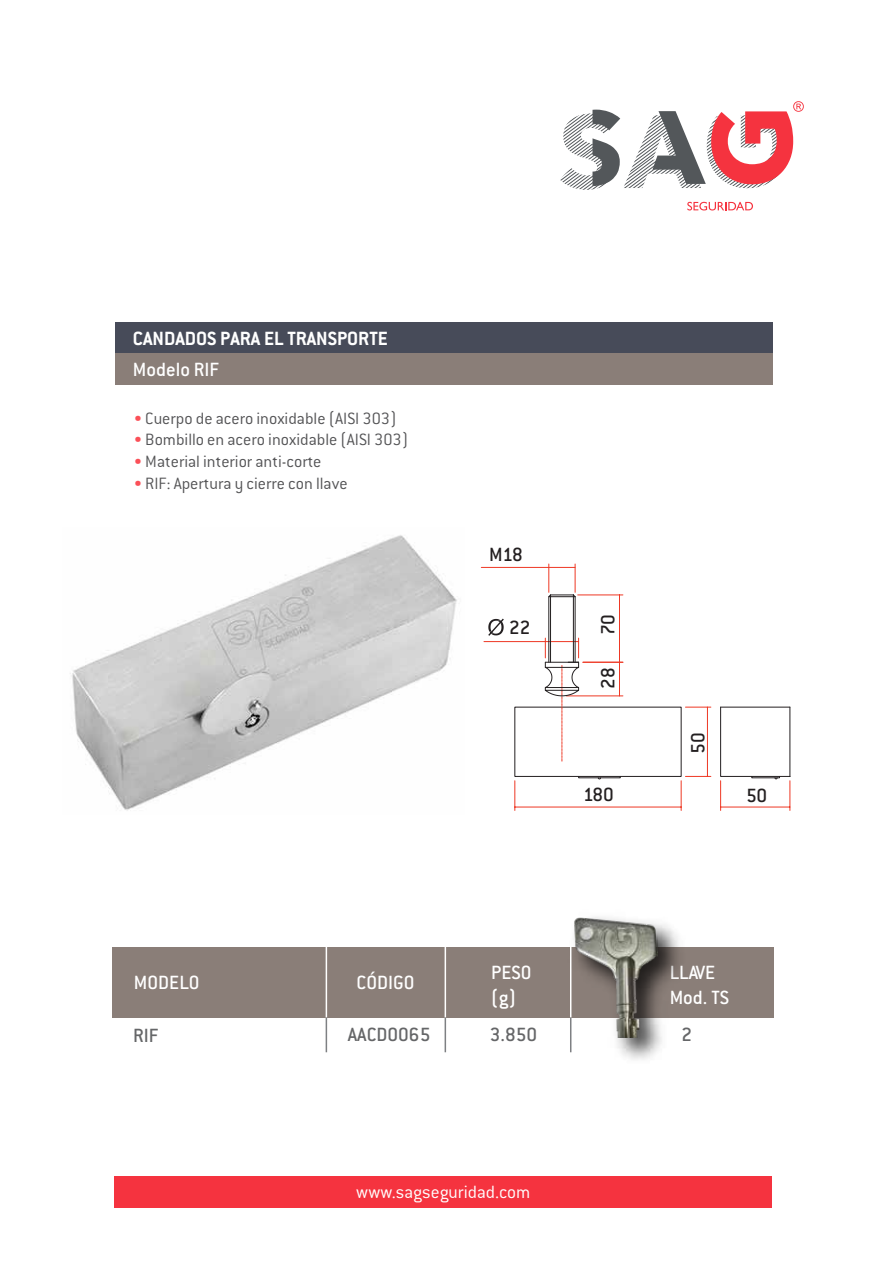
<style>
.page{position:relative;width:893px;height:1263px;background:#fff}
.page>*{position:absolute;margin:0;border:0;box-sizing:border-box;transform-origin:0 0}
.t1{font:500 21px/25.2px "Conduit ITC";color:#fff}
.t2{font:700 21px "Conduit ITC";color:#fff}
.t3{font:500 21px "Conduit ITC";color:#656668}
.t4{font:500 21px "Conduit ITC";letter-spacing:-.015em;color:#231f20}
.t5{font:300 19.5px "Conduit ITC";color:#fff}
.t6{font:300 18px "Conduit ITC";color:#545456}
.s1{color:#fb5058}
</style>
<div class="page">
<div style="left:112px;top:947px;width:661px;height:70px;background:#8a7e78"></div>
<hr style="left:326px;top:946px;width:1px;height:71px;background:#fff">
<hr style="left:445px;top:946px;width:1px;height:71px;background:#fff">
<hr style="left:326px;top:1017px;width:1px;height:35px;background:#7e8083">
<hr style="left:445px;top:1017px;width:1px;height:35px;background:#7e8083">
<div style="left:115px;top:322px;width:658px;height:31px;background:#474b59"></div>
<div style="left:115px;top:353px;width:658px;height:31px;background:#8a7e78"></div>
<div style="left:115px;top:1176px;width:657px;height:32px;background:#f5333f"></div>
<img style="left:70px;top:535px;width:387px;height:276px">
<svg style="left:488px;top:619px;width:16px;height:17px"></svg>
<div style="left:514px;top:707px;width:167px;height:70px;border:1px solid #231f20"></div>
<hr style="left:484px;top:641px;width:95px;height:1px;background:#ee3824">
<hr style="left:566px;top:695px;width:57px;height:1px;background:#ee3824">
<hr style="left:619px;top:662px;width:1px;height:34px;background:#ee3824">
<svg style="left:514px;top:781px;width:1px;height:29px"></svg>
<hr style="left:515px;top:807px;width:166px;height:1px;background:#ee3824">
<svg style="left:681px;top:776px;width:30px;height:34px"></svg>
<svg style="left:685px;top:707px;width:26px;height:1px"></svg>
<hr style="left:707px;top:707px;width:1px;height:69px;background:#ee3824">
<hr style="left:578px;top:595px;width:45px;height:1px;background:#ee3824">
<hr style="left:583px;top:662px;width:40px;height:1px;background:#ee3824">
<hr style="left:619px;top:595px;width:1px;height:67px;background:#ee3824">
<div style="left:578px;top:776px;width:42px;height:2px;border:1px solid #231f20"></div>
<svg style="left:720px;top:706px;width:71px;height:104px"></svg>
<svg style="left:544px;top:564px;width:37px;height:197px"></svg>
<hr style="left:481px;top:567px;width:94px;height:1px;background:#ee3824">
<svg style="left:687px;top:202px;width:66px;height:8px"></svg>
<svg style="left:560px;top:101px;width:244px;height:89px"></svg>
<img style="left:554px;top:924px;width:164px;height:136px">
<img style="left:573px;top:917px;width:85px;height:120px">
<p class="t2" style="left:133px;top:326px;width:256px">CANDADOS PARA EL TRANSPORTE</p>
<p class="t1" style="left:133px;top:356px;width:88px">Modelo RIF</p>
<p class="t6" style="left:134px;top:408px;width:264px"><span class="s1">•</span> Cuerpo de acero inoxidable (AISI 303)</p>
<p class="t6" style="left:134px;top:430px;width:275px"><span class="s1">•</span> Bombillo en acero inoxidable (AISI 303)</p>
<p class="t6" style="left:134px;top:451px;width:189px"><span class="s1">•</span> Material interior anti-corte</p>
<p class="t6" style="left:134px;top:473px;width:215px"><span class="s1">•</span> RIF: Apertura y cierre con llave</p>
<p class="t4" style="left:489px;top:543px;width:35px">M18</p>
<p class="t4" style="left:509px;top:616px;width:23px">22</p>
<p class="t4" style="left:596px;top:634px;width:22px;rotate:-90deg">70</p>
<p class="t4" style="left:596px;top:688px;width:22px;rotate:-90deg">28</p>
<p class="t4" style="left:583px;top:783px;width:32px">180</p>
<p class="t4" style="left:686px;top:753px;width:23px;rotate:-90deg">50</p>
<p class="t4" style="left:746px;top:784px;width:23px">50</p>
<p class="t1" style="left:134px;top:969px;width:67px">MODELO</p>
<p class="t1" style="left:357px;top:969px;width:59px">CÓDIGO</p>
<p class="t1" style="left:491px;top:959px;width:42px">PESO (g)</p>
<p class="t1" style="left:670px;top:959px;width:61px">LLAVE<br>Mod. TS</p>
<p class="t3" style="left:133px;top:1023px;width:27px">RIF</p>
<p class="t3" style="left:348px;top:1023px;width:84px">AACD0065</p>
<p class="t3" style="left:490px;top:1023px;width:49px">3.850</p>
<p class="t3" style="left:682px;top:1023px;width:12px">2</p>
<p class="t5" style="left:356px;top:1181px;width:176px">www.sagseguridad.com</p>
</div>
